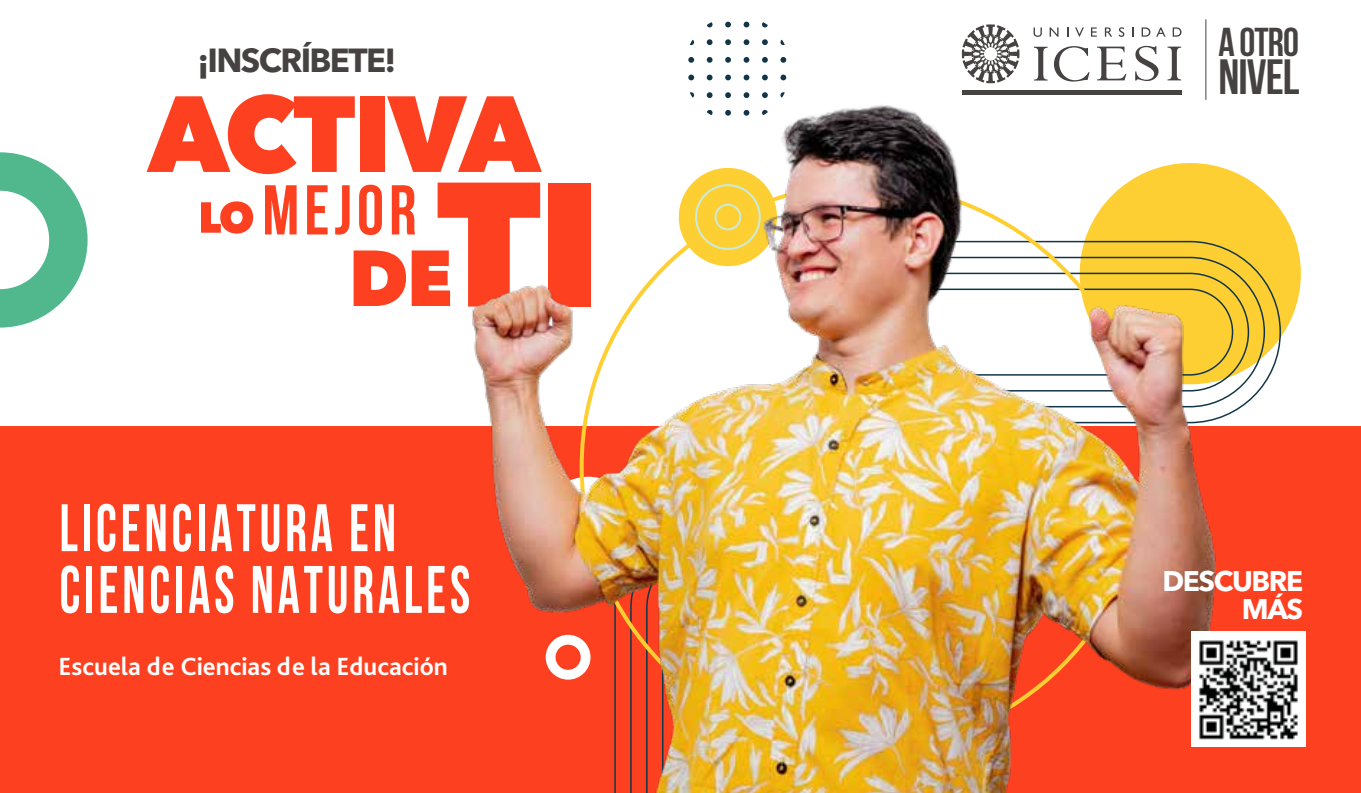
<style>
.page{position:relative;width:1361px;height:793px;background:#fff}
.page>*{position:absolute;margin:0;border:0;box-sizing:border-box;transform-origin:0 0}
.t1{font:700 67px/61.6px "Bebas Neue";letter-spacing:.075em;color:#fff;scale:.81 1}
.t2{font:700 49.2px "Bebas Neue";letter-spacing:-.02em;color:#464241}
.t3{font:700 40.2px "Bebas Neue";color:#464241}
.t4{font:700 33.2px "Avenir Next LT Pro";letter-spacing:-.05em;color:#464241}
.t5{font:700 28.2px/28.4px "Avenir Next LT Pro";letter-spacing:-.05em;color:#fff;text-align:right}
.t6{font:700 26px "Bliss Pro";color:#fff}
</style>
<div class="page">
<svg style="left:147px;top:94px;width:208px;height:80px"></svg>
<div style="left:360px;top:96px;width:24px;height:76px;background:#fd4120"></div>
<svg style="left:387px;top:96px;width:127px;height:76px"></svg>
<svg style="left:265px;top:185px;width:32px;height:49px"></svg>
<svg style="left:307px;top:185px;width:20px;height:49px"></svg>
<svg style="left:201px;top:201px;width:52px;height:32px"></svg>
<svg style="left:335px;top:182px;width:132px;height:124px"></svg>
<div style="left:0;top:426px;width:1361px;height:366px;background:#fd4120"></div>
<div style="left:1079px;top:163px;width:222px;height:221px;background:#fecf32;border-radius:50%"></div>
<svg style="left:689px;top:39px;width:5px;height:6px"></svg>
<svg style="left:688px;top:57px;width:6px;height:6px"></svg>
<svg style="left:688px;top:75px;width:6px;height:5px"></svg>
<svg style="left:689px;top:92px;width:5px;height:6px"></svg>
<svg style="left:707px;top:22px;width:5px;height:5px"></svg>
<svg style="left:707px;top:39px;width:5px;height:6px"></svg>
<svg style="left:707px;top:57px;width:5px;height:6px"></svg>
<svg style="left:707px;top:75px;width:5px;height:5px"></svg>
<svg style="left:707px;top:92px;width:5px;height:6px"></svg>
<svg style="left:725px;top:22px;width:6px;height:5px"></svg>
<svg style="left:725px;top:39px;width:6px;height:6px"></svg>
<svg style="left:725px;top:57px;width:6px;height:6px"></svg>
<svg style="left:725px;top:75px;width:6px;height:5px"></svg>
<svg style="left:725px;top:92px;width:6px;height:6px"></svg>
<svg style="left:743px;top:22px;width:6px;height:5px"></svg>
<svg style="left:743px;top:39px;width:6px;height:6px"></svg>
<svg style="left:743px;top:57px;width:6px;height:6px"></svg>
<svg style="left:743px;top:75px;width:6px;height:5px"></svg>
<svg style="left:743px;top:92px;width:6px;height:6px"></svg>
<svg style="left:762px;top:22px;width:6px;height:5px"></svg>
<svg style="left:762px;top:39px;width:6px;height:6px"></svg>
<svg style="left:762px;top:57px;width:6px;height:6px"></svg>
<svg style="left:762px;top:75px;width:6px;height:5px"></svg>
<svg style="left:762px;top:92px;width:6px;height:6px"></svg>
<svg style="left:780px;top:39px;width:5px;height:6px"></svg>
<svg style="left:780px;top:57px;width:6px;height:6px"></svg>
<svg style="left:780px;top:75px;width:6px;height:5px"></svg>
<svg style="left:780px;top:92px;width:5px;height:6px"></svg>
<svg style="left:1220px;top:246px;width:61px;height:173px"></svg>
<svg style="left:1220px;top:256px;width:45px;height:152px"></svg>
<svg style="left:1220px;top:272px;width:30px;height:120px"></svg>
<svg style="left:0;top:152px;width:88px;height:175px"></svg>
<hr style="left:962px;top:91px;width:219px;height:4px;background:#464241">
<svg style="left:1049px;top:27px;width:9px;height:10px"></svg>
<svg style="left:1075px;top:27px;width:9px;height:10px"></svg>
<svg style="left:1172px;top:27px;width:9px;height:10px"></svg>
<svg style="left:1141px;top:27px;width:9px;height:10px"></svg>
<svg style="left:1105px;top:27px;width:7px;height:10px"></svg>
<svg style="left:1135px;top:46px;width:23px;height:35px"></svg>
<svg style="left:1034px;top:47px;width:13px;height:33px"></svg>
<svg style="left:1054px;top:46px;width:35px;height:36px"></svg>
<svg style="left:1097px;top:47px;width:29px;height:33px"></svg>
<svg style="left:1167px;top:47px;width:14px;height:33px"></svg>
<svg style="left:1033px;top:27px;width:9px;height:10px"></svg>
<svg style="left:962px;top:24px;width:57px;height:59px"></svg>
<svg style="left:1119px;top:27px;width:5px;height:10px"></svg>
<svg style="left:1091px;top:27px;width:6px;height:10px"></svg>
<svg style="left:1156px;top:27px;width:9px;height:10px"></svg>
<img style="left:467px;top:98px;width:753px;height:694px">
<div style="left:1191px;top:632px;width:114px;height:114px;background:#fff"></div>
<img style="left:1198px;top:639px;width:100px;height:100px">
<p class="t4" style="left:197px;top:40px;width:200px">¡INSCRÍBETE!</p>
<p class="t1" style="left:59px;top:496px;width:508px">LICENCIATURA EN<br>CIENCIAS NATURALES</p>
<p class="t6" style="left:58px;top:650px;width:391px">Escuela de Ciencias de la Educación</p>
<p class="t3" style="left:1218px;top:20px;width:82px">A OTRO</p>
<p class="t2" style="left:1218px;top:50px;width:83px">NIVEL</p>
<p class="t5" style="left:1162px;top:566px;width:142px">DESCUBRE<br>MÁS</p>
</div>
